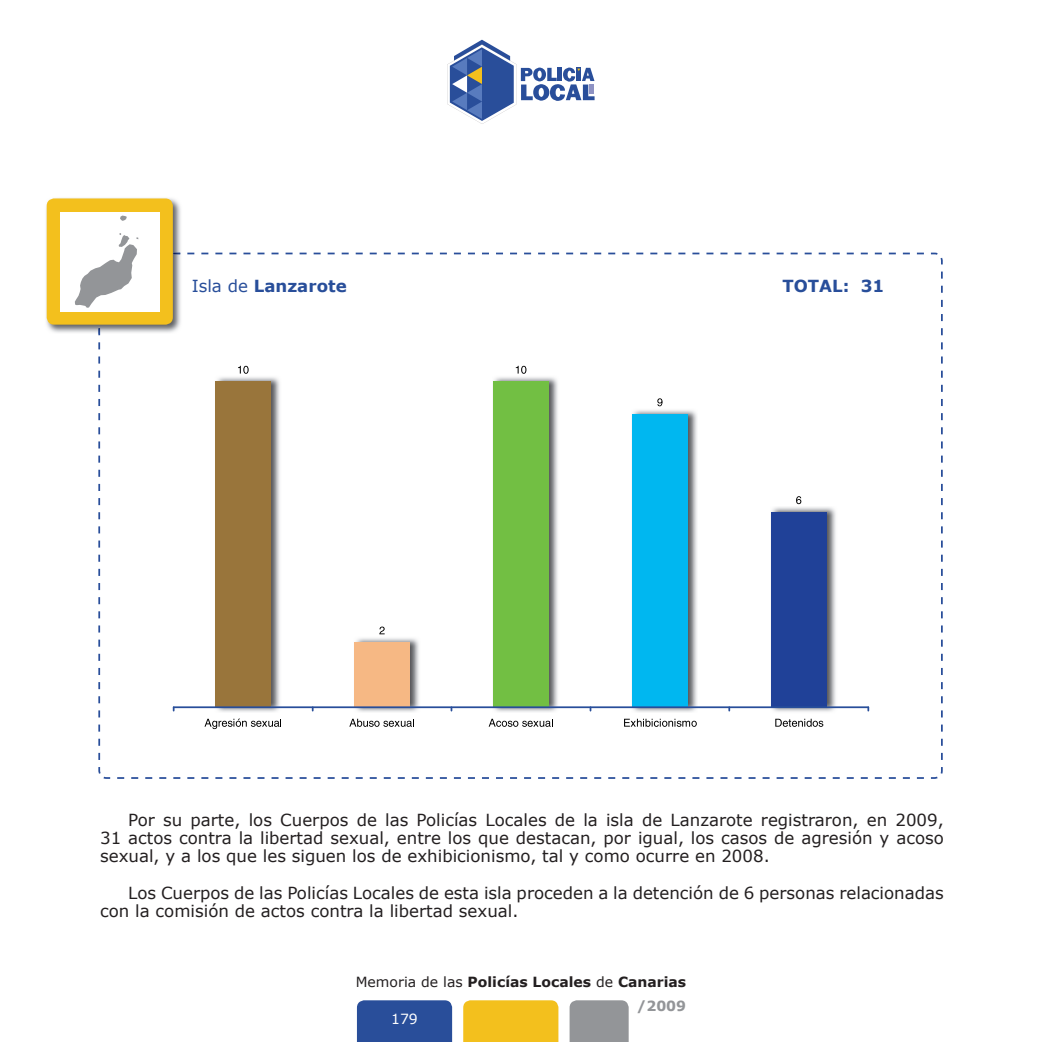
<style>
.page{position:relative;width:1042px;height:1042px;background:#fff}
.page>*{position:absolute;margin:0;border:0;box-sizing:border-box;transform-origin:0 0}
.t1{font:16.62px/18.4px "Verdana";color:#231f20;text-align:justify}
.t2{font:700 16.62px "Verdana";color:#284e9a}
.t3{font:700 14px/24px "Verdana";color:#231f20;text-align:right}
.t4{font:14px "Verdana";color:#fff}
.s1{font-weight:400}
.s2{color:#939598}
</style>
<div class="page">
<svg style="left:447px;top:40px;width:147px;height:84px"></svg>
<div style="left:357px;top:1000px;width:95px;height:42px;background:#294e9a"></div>
<div style="left:463px;top:1000px;width:95px;height:42px;background:#f3c01d"></div>
<div style="left:569px;top:1000px;width:60px;height:42px;background:#939598"></div>
<svg style="left:98px;top:253px;width:845px;height:526px"></svg>
<img style="left:46px;top:198px;width:136px;height:136px">
<img style="left:98px;top:325px;width:2px;height:9px">
<div style="left:47px;top:198px;width:126px;height:127px;background:#f3c01d;border-radius:7px"></div>
<div style="left:60px;top:212px;width:100px;height:100px;background:#fff"></div>
<svg style="left:120px;top:216px;width:7px;height:5px"></svg>
<svg style="left:75px;top:233px;width:63px;height:75px"></svg>
<img style="left:215px;top:376px;width:66px;height:337px">
<div style="left:215px;top:381px;width:56px;height:326px;background:#99753b"></div>
<img style="left:354px;top:637px;width:66px;height:76px">
<div style="left:354px;top:642px;width:55px;height:65px;background:#f6b884"></div>
<img style="left:492px;top:376px;width:67px;height:337px">
<div style="left:493px;top:381px;width:55px;height:326px;background:#72bf43"></div>
<img style="left:631px;top:408px;width:67px;height:304px">
<div style="left:632px;top:414px;width:55px;height:293px;background:#00b7f0"></div>
<img style="left:770px;top:506px;width:67px;height:207px">
<div style="left:771px;top:512px;width:55px;height:195px;background:#204198"></div>
<hr style="left:174px;top:706px;width:694px;height:2px;background:#284e9a">
<svg style="left:238px;top:366px;width:11px;height:8px"></svg>
<svg style="left:379px;top:626px;width:6px;height:8px"></svg>
<svg style="left:516px;top:366px;width:10px;height:8px"></svg>
<svg style="left:657px;top:398px;width:5px;height:8px"></svg>
<svg style="left:796px;top:496px;width:5px;height:8px"></svg>
<svg style="left:204px;top:718px;width:77px;height:11px"></svg>
<svg style="left:349px;top:719px;width:65px;height:8px"></svg>
<svg style="left:489px;top:719px;width:64px;height:8px"></svg>
<svg style="left:624px;top:719px;width:73px;height:8px"></svg>
<svg style="left:775px;top:719px;width:48px;height:8px"></svg>
<p class="t2" style="left:192px;top:275px;width:157px"><span class="s1">Isla de</span> Lanzarote</p>
<p class="t2" style="left:782px;top:275px;width:103px">TOTAL: 31</p>
<p class="t1" style="left:100px;top:810px;width:845px;text-indent:28px">Por su parte, los Cuerpos de las Policías Locales de la isla de Lanzarote registraron, en 2009, 31 actos contra la libertad sexual, entre los que destacan, por igual, los casos de agresión y acoso sexual, y a los que les siguen los de exhibicionismo, tal y como ocurre en 2008.</p>
<p class="t1" style="left:100px;top:883px;width:845px;text-indent:28px">Los Cuerpos de las Policías Locales de esta isla proceden a la detención de 6 personas relacionadas con la comisión de actos contra la libertad sexual.</p>
<p class="t3" style="left:356px;top:969px;width:332px"><span class="s1">Memoria de las</span> Policías Locales <span class="s1">de</span> Canarias <span class="s2">/2009</span></p>
<p class="t4" style="left:391px;top:1010px;width:28px">179</p>
</div>
